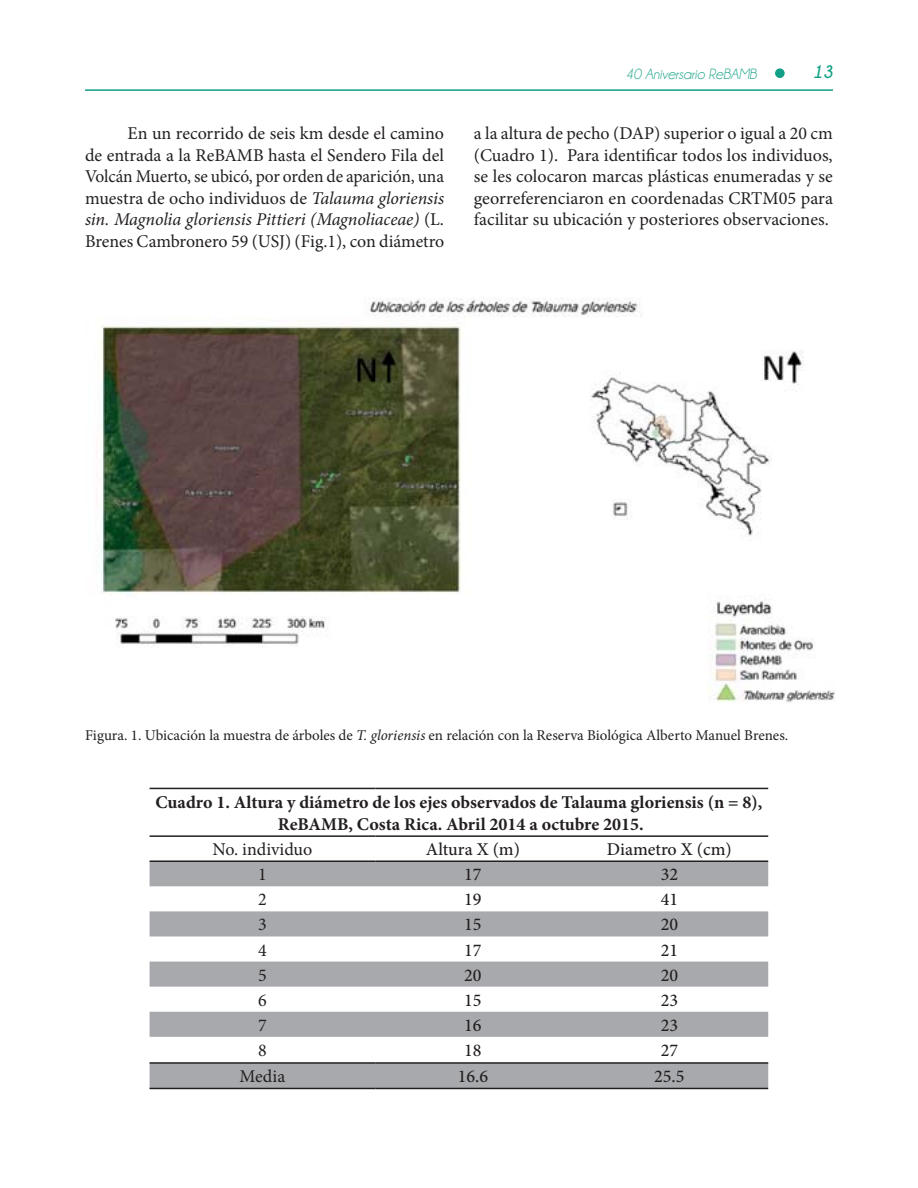
<style>
.page{position:relative;width:918px;height:1188px;background:#fff}
.page>*{position:absolute;margin:0;border:0;box-sizing:border-box;transform-origin:0 0}
.t1{font:18px/21.6px "Minion Pro";color:#231f20;text-align:justify}
.t2{font:700 18px/21.6px "Minion Pro";color:#231f20;text-align:center}
.t3{font:500 18px "Minion Pro";color:#231f20}
.t4{font:italic 700 18px "Champagne&Limousines";color:#11a085}
.t5{font:15px "Minion Pro";color:#231f20}
.t6{font:italic 15px "Champagne&Limousines";color:#11a085}
.s1{font-style:italic}
</style>
<div class="page">
<hr style="left:85px;top:89px;width:748px;height:2px;background:#11a085">
<div style="left:775px;top:68px;width:10px;height:10px;background:#11a085;border-radius:50%"></div>
<img style="left:101px;top:298px;width:734px;height:405px">
<svg style="left:150px;top:862px;width:618px;height:226px;fill:#a7a9ac"></svg>
<hr style="left:150px;top:788px;width:225px;height:1px;background:#231f20">
<hr style="left:375px;top:788px;width:393px;height:1px;background:#231f20">
<hr style="left:150px;top:860px;width:225px;height:2px;background:#231f20">
<hr style="left:375px;top:860px;width:393px;height:2px;background:#231f20">
<hr style="left:150px;top:835px;width:225px;height:2px;background:#231f20">
<hr style="left:375px;top:835px;width:393px;height:2px;background:#231f20">
<hr style="left:150px;top:1062px;width:225px;height:2px;background:#231f20">
<hr style="left:375px;top:1062px;width:393px;height:2px;background:#231f20">
<hr style="left:150px;top:1088px;width:225px;height:1px;background:#231f20">
<hr style="left:375px;top:1088px;width:393px;height:1px;background:#231f20">
<p class="t6" style="left:626px;top:67px;width:133px">40 Aniversario ReBAMB</p>
<p class="t4" style="left:813px;top:62px;width:22px">13</p>
<p class="t1" style="left:85px;top:124px;width:361px;text-indent:43px">En un recorrido de seis km desde el camino de entrada a la ReBAMB hasta el Sendero Fila del Volcán Muerto, se ubicó, por orden de aparición, una muestra de ocho individuos de <span class="s1">Talauma gloriensis sin. Magnolia gloriensis Pittieri (Magnoliaceae)</span> (L.<br>Brenes Cambronero 59 (USJ) (Fig.1), con diámetro</p>
<p class="t1" style="left:474px;top:124px;width:361px">a la altura de pecho (DAP) superior o igual a 20 cm (Cuadro 1). Para identificar todos los individuos, se les colocaron marcas plásticas enumeradas y se georreferenciaron en coordenadas CRTM05 para facilitar su ubicación y posteriores observaciones.</p>
<p class="t5" style="left:85px;top:729px;width:705px">Figura. 1. Ubicación la muestra de árboles de <span class="s1">T. gloriensis</span> en relación con la Reserva Biológica Alberto Manuel Brenes.</p>
<p class="t2" style="left:156px;top:793px;width:608px">Cuadro 1. Altura y diámetro de los ejes observados de Talauma gloriensis (n = 8),<br>ReBAMB, Costa Rica. Abril 2014 a octubre 2015.</p>
<p class="t1" style="left:213px;top:840px;width:101px">No. individuo</p>
<p class="t3" style="left:426px;top:838px;width:96px">Altura X (m)</p>
<p class="t3" style="left:607px;top:838px;width:126px">Diametro X (cm)</p>
<p class="t1" style="left:258px;top:865px;width:10px">1</p>
<p class="t3" style="left:464px;top:864px;width:19px">17</p>
<p class="t3" style="left:661px;top:864px;width:19px">32</p>
<p class="t1" style="left:258px;top:890px;width:10px">2</p>
<p class="t3" style="left:464px;top:889px;width:19px">19</p>
<p class="t3" style="left:661px;top:889px;width:19px">41</p>
<p class="t1" style="left:258px;top:915px;width:10px">3</p>
<p class="t3" style="left:464px;top:914px;width:19px">15</p>
<p class="t3" style="left:661px;top:914px;width:19px">20</p>
<p class="t1" style="left:258px;top:941px;width:10px">4</p>
<p class="t3" style="left:464px;top:939px;width:19px">17</p>
<p class="t3" style="left:661px;top:939px;width:19px">21</p>
<p class="t1" style="left:258px;top:966px;width:10px">5</p>
<p class="t3" style="left:464px;top:964px;width:19px">20</p>
<p class="t3" style="left:661px;top:964px;width:19px">20</p>
<p class="t1" style="left:258px;top:991px;width:10px">6</p>
<p class="t3" style="left:464px;top:989px;width:19px">15</p>
<p class="t3" style="left:661px;top:989px;width:19px">23</p>
<p class="t1" style="left:258px;top:1016px;width:10px">7</p>
<p class="t3" style="left:464px;top:1014px;width:19px">16</p>
<p class="t3" style="left:661px;top:1014px;width:19px">23</p>
<p class="t1" style="left:258px;top:1041px;width:10px">8</p>
<p class="t3" style="left:464px;top:1040px;width:19px">18</p>
<p class="t3" style="left:661px;top:1040px;width:19px">27</p>
<p class="t1" style="left:240px;top:1067px;width:47px">Media</p>
<p class="t3" style="left:458px;top:1066px;width:32px">16.6</p>
<p class="t3" style="left:654px;top:1066px;width:32px">25.5</p>
</div>
